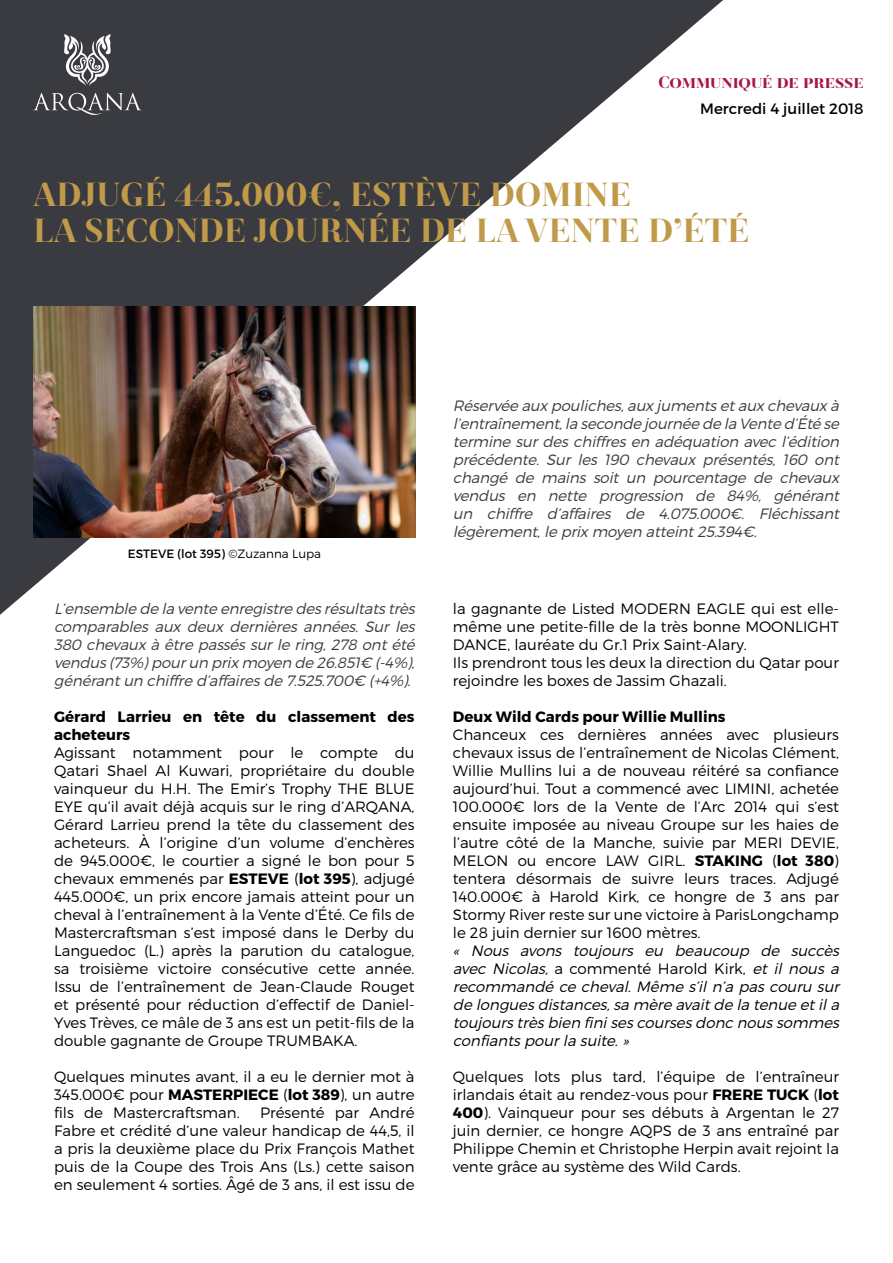
<style>
.page{position:relative;width:893px;height:1263px;background:#fff}
.page>*{position:absolute;margin:0;border:0;box-sizing:border-box;transform-origin:0 0}
.t1{font:900 36px/36px "Revista";letter-spacing:.01em;color:#c09949}
.t2{font:900 18px "Revista";color:#a61548}
.t3{font:300 15px/18px "Montserrat";color:#000;text-align:justify}
.t4{font:italic 300 15px/18px "Montserrat";letter-spacing:-.01em;color:#393b41;text-align:justify}
.t5{font:italic 300 15px/18px "Montserrat";color:#000;text-align:justify}
.t6{font:700 15px/18px "Montserrat";color:#000}
.t7{font:15px "Montserrat";color:#000}
.t8{font:12px "Montserrat";color:#000}
.s1{font-weight:300}
.s2{font-weight:700}
.s3{font-style:normal}
</style>
<div class="page">
<svg style="left:0;top:0;width:723px;height:615px"></svg>
<svg style="left:64px;top:34px;width:47px;height:52px"></svg>
<svg style="left:33px;top:93px;width:109px;height:22px;background:#5c5e63"></svg>
<img style="left:33px;top:306px;width:383px;height:232px">
<p class="t2" style="left:658px;top:72px;width:207px">Communiqué de presse</p>
<p class="t7" style="left:700px;top:100px;width:165px">Mercredi 4 juillet 2018</p>
<h1 class="t1" style="left:33px;top:178px;width:717px">ADJUGÉ 445.000€, ESTÈVE DOMINE<br>LA SECONDE JOURNÉE DE LA VENTE D’ÉTÉ</h1>
<p class="t8" style="left:128px;top:546px;width:195px">ESTEVE (lot 395) <span class="s1">©Zuzanna Lupa</span></p>
<p class="t4" style="left:54px;top:600px;width:366px">L’ensemble de la vente enregistre desrésultatstrès comparables aux deux dernières années. Sur les 380 chevaux à être passés sur le ring, 278 ont été vendus(73%)pourun prix moyen de 26.851€ (-4%), générantun chiffre d’affairesde 7.525.700€ (+4%).</p>
<p class="t6" style="left:54px;top:708px;width:362px">Gérard Larrieu en tête du classement des acheteurs</p>
<p class="t3" style="left:54px;top:744px;width:362px">Agissant notamment pour le compte du Qatari Shael Al Kuwari, propriétaire du double vainqueur du H.H. The Emir’s Trophy THE BLUE EYE qu’il avait déjà acquis sur le ring d’ARQANA, Gérard Larrieu prend la tête du classement des acheteurs. À l’origine d’un volume d’enchères de 945.000€, le courtier a signé le bon pour 5 chevaux emmenés par <span class="s2">ESTEVE</span> (<span class="s2">lot 395</span>), adjugé 445.000€, un prix encore jamais atteint pour un cheval à l’entraînement à la Vente d’Été. Ce fils de Mastercraftsman s’est imposé dans le Derby du Languedoc (L.) après la parution du catalogue, sa troisième victoire consécutive cette année.<br>Issu de l’entraînement de Jean-Claude Rouget et présenté pour réduction d’effectif de Daniel-Yves Trèves, ce mâle de 3 ans est un petit-fils de la double gagnante de Groupe TRUMBAKA.</p>
<p class="t3" style="left:54px;top:1068px;width:362px">Quelques minutes avant, il a eu le dernier mot à 345.000€ pour <span class="s2">MASTERPIECE</span> (<span class="s2">lot 389</span>), un autre fils de Mastercraftsman.</p>
<p class="t3" style="left:54px;top:1104px;width:362px;text-indent:206px">Présenté par André Fabre et crédité d’une valeur handicap de 44,5, il a pris la deuxième place du Prix François Mathet puis de la Coupe des Trois Ans (Ls.) cette saison en seulement 4 sorties. Âgé de 3 ans, il est issu de</p>
<p class="t4" style="left:453px;top:396px;width:391px">Réservée aux pouliches,aux jumentsetaux chevaux à l’entraînement,la seconde journée de la Vente d’Été se termine sur des chiffres en adéquation avec l’édition précédente. Sur les 190 chevaux présentés, 160 ont changé de mains soit un pourcentage de chevaux vendus en nette progression de 84%, générant un chiffre d’affaires de 4.075.000€. Fléchissant légèrement,le prix moyen atteint25.394€.</p>
<p class="t3" style="left:453px;top:600px;width:388px;text-align:left">la gagnante de Listed MODERN EAGLE qui est elle&shy;même une petite-fille de la très bonne MOONLIGHT DANCE, lauréate du Gr.1 Prix Saint-Alary.<br>Ils prendront tous les deux la direction du Qatar pour rejoindre les boxes de Jassim Ghazali.</p>
<p class="t6" style="left:453px;top:708px;width:274px">Deux Wild Cards pour Willie Mullins</p>
<p class="t3" style="left:453px;top:726px;width:388px">Chanceux ces dernières années avec plusieurs chevaux issus de l’entraînement de Nicolas Clément, Willie Mullins lui a de nouveau réitéré sa confiance aujourd’hui. Tout a commencé avec LIMINI, achetée 100.000€ lors de la Vente de l’Arc 2014 qui s’est ensuite imposée au niveau Groupe sur les haies de l’autre côté de la Manche, suivie par MERI DEVIE, MELON ou encore LAW GIRL. <span class="s2">STAKING</span> (<span class="s2">lot 380</span>) tentera désormais de suivre leurs traces. Adjugé 140.000€ à Harold Kirk, ce hongre de 3 ans par Stormy River reste sur une victoire à ParisLongchamp le 28 juin dernier sur 1600 mètres.</p>
<p class="t5" style="left:453px;top:942px;width:391px">« Nous avons toujours eu beaucoup de succès avec Nicolas, <span class="s3">a commenté Harold Kirk,</span> et il nous a recommandé ce cheval. Même s’il n’a pas couru sur de longuesdistances,sa mère avaitde la tenue etila toujourstrèsbien finisescoursesdonc noussommes confiantspourla suite.»</p>
<p class="t3" style="left:453px;top:1068px;width:388px">Quelques lots plus tard, l’équipe de l’entraîneur irlandais était au rendez-vous pour <span class="s2">FRERE TUCK</span> (<span class="s2">lot 400</span>). Vainqueur pour ses débuts à Argentan le 27 juin dernier, ce hongre AQPS de 3 ans entraîné par Philippe Chemin et Christophe Herpin avait rejoint la vente grâce au système des Wild Cards.</p>
</div>
